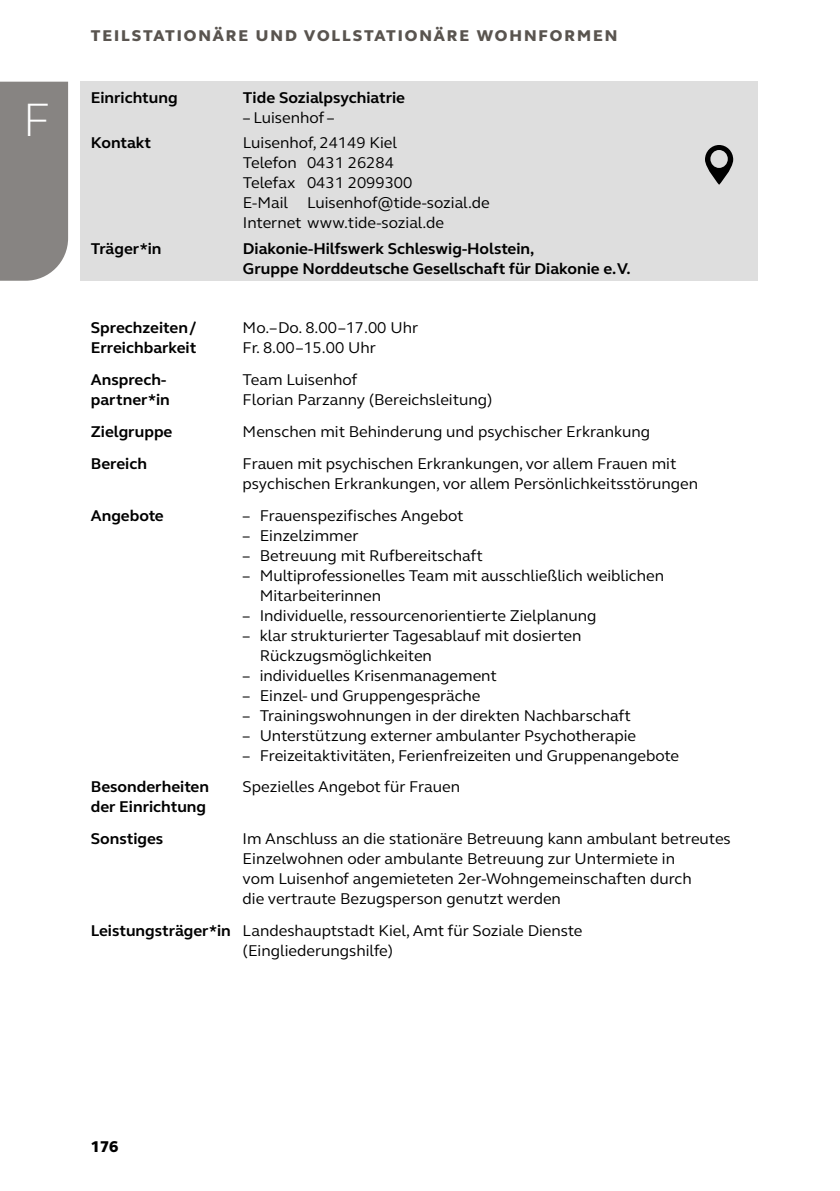
<style>
.page{position:relative;width:840px;height:1191px;background:#fff}
.page>*{position:absolute;margin:0;border:0;box-sizing:border-box;transform-origin:0 0}
.t1{font:300 48px "FS Elliot Pro";color:#fff}
.t2{font:16px/20px "FS Elliot Pro";color:#000}
.t3{font:700 16px/20px "FS Elliot Pro";color:#000}
.t4{font:800 16px "FS Elliot Pro";letter-spacing:.12em;color:#59544f}
.t5{font:800 16px "FS Elliot Pro";color:#000}
.s1{font-weight:700}
</style>
<div class="page">
<div style="left:0;top:82px;width:68px;height:199px;background:#878482"></div>
<div style="left:81px;top:82px;width:676px;height:199px;background:#dedede"></div>
<svg style="left:705px;top:145px;width:27px;height:40px"></svg>
<h1 class="t1" style="left:23px;top:88px;width:29px">F</h1>
<p class="t4" style="left:91px;top:25px;width:527px">TEILSTATIONÄRE UND VOLLSTATIONÄRE WOHNFORMEN</p>
<p class="t3" style="left:91px;top:87px;width:88px">Einrichtung</p>
<p class="t3" style="left:243px;top:87px;width:163px">Tide Sozialpsychiatrie</p>
<p class="t2" style="left:243px;top:107px;width:93px">– Luisenhof –</p>
<p class="t3" style="left:91px;top:133px;width:62px">Kontakt</p>
<p class="t2" style="left:243px;top:133px;width:248px">Luisenhof, 24149 Kiel<br>Telefon 0431 26284<br>Telefax 0431 2099300<br>E-Mail Luisenhof@tide-sozial.de<br>Internet www.tide-sozial.de</p>
<p class="t3" style="left:91px;top:238px;width:72px">Träger*in</p>
<p class="t3" style="left:243px;top:238px;width:389px">Diakonie-Hilfswerk Schleswig-Holstein,<br>Gruppe Norddeutsche Gesellschaft für Diakonie e.V.</p>
<p class="t3" style="left:91px;top:317px;width:107px">Sprechzeiten /</p>
<p class="t2" style="left:242px;top:317px;width:177px">Mo. –Do. 8.00 –17.00 Uhr</p>
<p class="t3" style="left:91px;top:337px;width:107px">Erreichbarkeit</p>
<p class="t2" style="left:242px;top:337px;width:135px">Fr. 8.00 –15.00 Uhr</p>
<p class="t3" style="left:91px;top:369px;width:77px">Ansprech-</p>
<p class="t2" style="left:242px;top:369px;width:116px">Team Luisenhof</p>
<p class="t3" style="left:91px;top:389px;width:80px">partner*in</p>
<p class="t2" style="left:242px;top:389px;width:251px">Florian Parzanny (Bereichsleitung)</p>
<p class="t3" style="left:91px;top:421px;width:83px">Zielgruppe</p>
<p class="t2" style="left:242px;top:421px;width:409px">Menschen mit Behinderung und psychischer Erkrankung</p>
<p class="t3" style="left:91px;top:453px;width:58px">Bereich</p>
<p class="t2" style="left:242px;top:453px;width:456px">Frauen mit psychischen Erkrankungen, vor allem Frauen mit psychischen Erkrankungen, vor allem Persönlichkeitsstörungen</p>
<p class="t3" style="left:91px;top:505px;width:74px">Angebote</p>
<p class="t2" style="left:242px;top:505px;width:222px">– Frauenspezifisches Angebot</p>
<p class="t2" style="left:242px;top:525px;width:117px">– Einzelzimmer</p>
<p class="t2" style="left:242px;top:545px;width:242px">– Betreuung mit Rufbereitschaft</p>
<p class="t2" style="left:259px;top:565px;width:405px;text-indent:-17px">– Multiprofessionelles Team mit ausschließlich weiblichen<br>Mitarbeiterinnen</p>
<p class="t2" style="left:242px;top:605px;width:355px">– Individuelle, ressourcenorientierte Zielplanung</p>
<p class="t2" style="left:259px;top:625px;width:323px;text-indent:-17px">– klar strukturierter Tagesablauf mit dosierten<br>Rückzugsmöglichkeiten</p>
<p class="t2" style="left:242px;top:665px;width:255px">– individuelles Krisenmanagement</p>
<p class="t2" style="left:242px;top:685px;width:239px">– Einzel- und Gruppengespräche</p>
<p class="t2" style="left:242px;top:705px;width:389px">– Trainingswohnungen in der direkten Nachbarschaft</p>
<p class="t2" style="left:242px;top:725px;width:395px">– Unterstützung externer ambulanter Psychotherapie</p>
<p class="t2" style="left:242px;top:745px;width:437px">– Freizeitaktivitäten, Ferienfreizeiten und Gruppenangebote</p>
<p class="t3" style="left:91px;top:777px;width:120px">Besonderheiten</p>
<p class="t2" style="left:242px;top:776px;width:219px">Spezielles Angebot für Frauen</p>
<p class="t3" style="left:91px;top:797px;width:117px">der Einrichtung</p>
<p class="t3" style="left:91px;top:828px;width:74px">Sonstiges</p>
<p class="t2" style="left:242px;top:828px;width:489px">Im Anschluss an die stationäre Betreuung kann ambulant betreutes Einzelwohnen oder ambulante Betreuung zur Untermiete in<br>vom Luisenhof angemieteten 2er-Wohngemeinschaften durch<br>die vertraute Bezugsperson genutzt werden</p>
<p class="t2" style="left:242px;top:920px;width:341px;text-indent:-152px"><span class="s1">Leistungsträger*in</span> Landeshauptstadt Kiel, Amt für Soziale Dienste (Eingliederungshilfe)</p>
<p class="t5" style="left:91px;top:1135px;width:29px">176</p>
</div>
